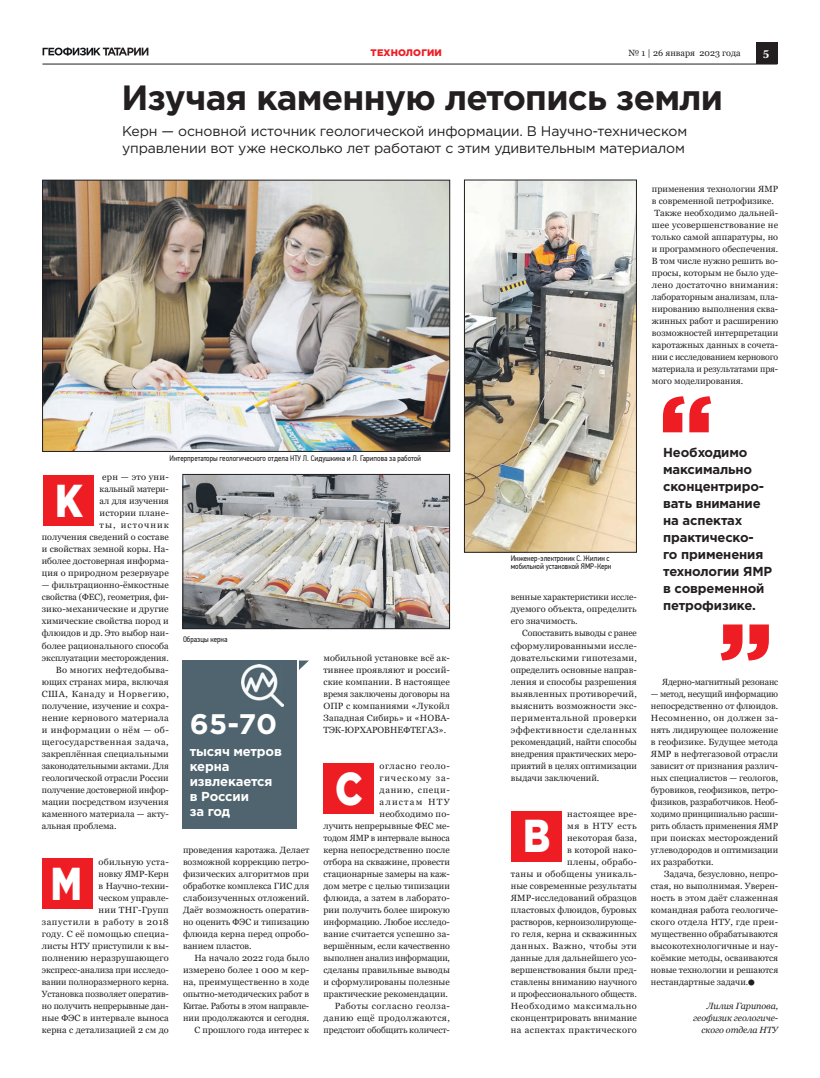
<style>
.page{position:relative;width:820px;height:1078px;background:#fff}
.page>*{position:absolute;margin:0;border:0;box-sizing:border-box;transform-origin:0 0}
.t1{font:900 46.1px "Gotham Pro";color:#fff;scale:.82 1}
.t2{font:900 46.1px "Gotham Pro";color:#fff;scale:.78 1}
.t3{font:700 35px "Gotham Pro";letter-spacing:-.02em;color:#231f20}
.t4{font:700 28.3px "Gotham Pro";color:#fff}
.t5{font:14px/17px "Gotham Pro";letter-spacing:-.01em;color:#231f20}
.t6{font:700 13px/17px "Gotham Pro";letter-spacing:-.01em;color:#231f20}
.t7{font:700 13px/15px "Gotham Pro";letter-spacing:-.01em;color:#fff}
.t8{font:700 12px "Warnock Pro";color:#fff}
.t9{font:900 9.5px "Gotham Pro";letter-spacing:.02em;color:#ee1d23}
.t10{font:9px/12px "Georgia";color:#231f20;text-align:justify}
.t11{font:italic 9px/12px "Georgia";letter-spacing:-.01em;color:#231f20;text-align:right}
.t12{font:9px "Georgia";letter-spacing:.04em;color:#231f20}
.t13{font:9px "Georgia";letter-spacing:.025em;color:#231f20}
.t14{font:9px "Georgia";letter-spacing:.02em;color:#231f20}
.t15{font:9px "Georgia";letter-spacing:.05em;color:#231f20}
.t16{font:8px/8px "PF Din Text Cond Pro";color:#231f20}
</style>
<div class="page">
<div style="left:755px;top:43px;width:22px;height:21px;background:#231f20"></div>
<svg style="left:43px;top:47px;width:105px;height:9px"></svg>
<hr style="left:42px;top:64px;width:735px;height:1px;background:#231f20">
<div style="left:323px;top:763px;width:51px;height:50px;background:#ee1d23"></div>
<img style="left:185px;top:476px;width:262px;height:150px">
<div style="left:183px;top:474px;width:266px;height:154px;border:1px solid #231f20"></div>
<img style="left:466px;top:182px;width:168px;height:368px">
<div style="left:464px;top:180px;width:172px;height:372px;border:1px solid #231f20"></div>
<div style="left:183px;top:660px;width:114px;height:168px;background:#4f646e"></div>
<svg style="left:299px;top:660px;width:10px;height:9px"></svg>
<img style="left:241px;top:664px;width:42px;height:42px">
<svg style="left:663px;top:396px;width:47px;height:36px"></svg>
<svg style="left:720px;top:624px;width:48px;height:36px"></svg>
<div style="left:43px;top:475px;width:51px;height:50px;background:#ee1d23"></div>
<div style="left:42px;top:858px;width:51px;height:50px;background:#ee1d23"></div>
<div style="left:510px;top:810px;width:51px;height:51px;background:#ee1d23"></div>
<img style="left:44px;top:182px;width:403px;height:267px">
<div style="left:42px;top:180px;width:407px;height:271px;border:1px solid #231f20"></div>
<p class="t10" style="left:628px;top:47px;width:114px">№ 1 | 26 января 2023 года</p>
<h3 class="t8" style="left:762px;top:46px;width:8px">5</h3>
<p class="t9" style="left:370px;top:47px;width:73px">ТЕХНОЛОГИИ</p>
<h2 class="t3" style="left:121px;top:77px;width:603px">Изучая каменную летопись земли</h2>
<h3 class="t5" style="left:122px;top:123px;width:566px">Керн — основной источник геологической информации. В Научно-техническом управлении вот уже несколько лет работают с этим удивительным материалом</h3>
<p class="t16" style="left:169px;top:454px;width:253px">Интерпретаторы геологического отдела НТУ Л. Сидушкина и Л. Гарипова за работой</p>
<p class="t10" style="left:42px;top:471px;width:128px;text-align:right">ерн — это уни-<br>кальный матери-<br>ал для изучения<br>истории плане-<br>ты, источник<br>получения сведений о составе и свойствах земной коры. На&shy;иболее достоверная информа&shy;ция о природном резервуаре</p>
<p class="t10" style="left:42px;top:579px;width:128px">— фильтрационно-ёмкостные</p>
<p class="t10" style="left:42px;top:591px;width:128px">свойства (ФЕС), геометрия, фи-</p>
<p class="t10" style="left:42px;top:603px;width:128px">зико-механические и другие</p>
<p class="t10" style="left:42px;top:615px;width:128px">химические свойства пород и</p>
<p class="t10" style="left:42px;top:627px;width:128px">флюидов и др. Это выбор наи-</p>
<p class="t10" style="left:42px;top:639px;width:128px">более рационального способа</p>
<p class="t10" style="left:42px;top:651px;width:128px">эксплуатации месторождения.</p>
<p class="t14" style="left:56px;top:663px;width:114px">Во многих нефтедобыва-</p>
<p class="t10" style="left:42px;top:675px;width:128px">ющих странах мира, включая</p>
<p class="t15" style="left:42px;top:687px;width:128px">США, Канаду и Норвегию,</p>
<p class="t10" style="left:42px;top:699px;width:128px">получение, изучение и сохра-</p>
<p class="t13" style="left:42px;top:711px;width:128px">нение кернового материала</p>
<p class="t12" style="left:42px;top:723px;width:128px">и информации о нём — об-</p>
<p class="t12" style="left:42px;top:735px;width:128px">щегосударственная задача,</p>
<p class="t10" style="left:42px;top:747px;width:128px">закреплённая специальными</p>
<p class="t10" style="left:42px;top:759px;width:128px">законодательными актами. Для</p>
<p class="t10" style="left:42px;top:771px;width:128px">геологической отрасли России</p>
<p class="t10" style="left:42px;top:783px;width:128px">получение достоверной инфор-</p>
<p class="t10" style="left:42px;top:795px;width:128px">мации посредством изучения</p>
<p class="t10" style="left:42px;top:807px;width:128px">каменного материала — акту-</p>
<p class="t10" style="left:42px;top:819px;width:76px">альная проблема.</p>
<p class="t10" style="left:42px;top:855px;width:128px;text-align:right">обильную уста-<br>новку ЯМР-Керн<br>в Научно-техни-<br>ческом управле-<br>нии ТНГ-Групп<br>запустили в работу в 2018 году. С её помощью специа&shy;листы НТУ приступили к вы&shy;полнению неразрушающего экспресс-анализа при исследо&shy;вании полноразмерного керна.<br>Установка позволяет оператив&shy;но получить непрерывные дан&shy;ные ФЭС в интервале выноса керна с детализацией 2 см до</p>
<h1 class="t1" style="left:55px;top:473px;width:35px">К</h1>
<h1 class="t2" style="left:51px;top:856px;width:41px">М</h1>
<p class="t16" style="left:183px;top:635px;width:46px">Образцы керна</p>
<h3 class="t4" style="left:190px;top:707px;width:89px">65-70</h3>
<h3 class="t7" style="left:190px;top:743px;width:94px">тысяч метров керна извлекается в России<br>за год</h3>
<p class="t10" style="left:183px;top:843px;width:128px">проведения каротажа. Делает возможной коррекцию петро&shy;физических алгоритмов при обработке комплекса ГИС для слабоизученных отложений.<br>Даёт возможность оператив-</p>
<p class="t10" style="left:183px;top:915px;width:128px">но оценить ФЭС и типизацию флюида керна перед опробо&shy;ванием пластов.</p>
<p class="t10" style="left:183px;top:951px;width:128px;text-align:right">На начало 2022 года было измерено более 1 000 м кер&shy;на, преимущественно в ходе опытно-методических работ в<br>Китае. Работы в этом направле&shy;нии продолжаются и сегодня.<br>С прошлого года интерес к</p>
<p class="t10" style="left:323px;top:651px;width:128px">мобильной установке всё ак&shy;тивнее проявляют и россий&shy;ские компании. В настоящее время заключены договоры на ОПР с компаниями «Лукойл Западная Сибирь» и «НОВА-ТЭК-ЮРХАРОВНЕФТЕГАЗ».</p>
<p class="t10" style="left:323px;top:759px;width:128px;text-align:right">огласно геоло-<br>гическому за-<br>данию, специ-<br>алистам НТУ<br>необходимо по-<br>лучить непрерывные ФЕС ме&shy;тодом ЯМР в интервале выноса керна непосредственно после отбора на скважине, провести стационарные замеры на каж&shy;дом метре с целью типизации флюида, а затем в лаборато&shy;рии получить более широкую информацию. Любое исследо&shy;вание считается успешно за&shy;вершённым, если качественно выполнен анализ информации, сделаны правильные выводы и сформулированы полезные практические рекомендации.<br>Работы согласно геолза&shy;данию ещё продолжаются, предстоит обобщить количест-</p>
<h1 class="t1" style="left:335px;top:761px;width:35px">С</h1>
<p class="t10" style="left:651px;top:183px;width:128px;text-align:left">применения технологии ЯМР в современной петрофизике.<br>Также необходимо дальней&shy;шее усовершенствование не только самой аппаратуры, но и программного обеспечения.<br>В том числе нужно решить во&shy;просы, которым не было уде&shy;лено достаточно внимания: лабораторным анализам, пла&shy;нированию выполнения сква&shy;жинных работ и расширению возможностей интерпретации каротажных данных в сочета&shy;нии с исследованием кернового материала и результатами пря&shy;мого моделирования.</p>
<p class="t16" style="left:510px;top:554px;width:102px">Инженер-электроник С. Жилин с мобильной установкой ЯМР-Керн</p>
<p class="t10" style="left:510px;top:591px;width:127px">венные характеристики иссле&shy;дуемого объекта, определить его значимость.</p>
<p class="t10" style="left:510px;top:627px;width:127px;text-indent:11px">Сопоставить выводы с ранее сформулированными иссле&shy;довательскими гипотезами, определить основные направ&shy;ления и способы разрешения выявленных противоречий, выяснить возможности экс&shy;периментальной проверки эффективности сделанных рекомендаций, найти способы внедрения практических меро&shy;приятий в целях оптимизации выдачи заключений.</p>
<p class="t10" style="left:510px;top:807px;width:127px;text-align:right">настоящее вре-<br>мя в НТУ есть<br>некоторая база,<br>в которой нако-<br>плены, обрабо-<br>таны и обобщены уникаль&shy;ные современные результаты<br>ЯМР-исследований образцов пластовых флюидов, буровых растворов, керноизолирующе&shy;го геля, керна и скважинных данных. Важно, чтобы эти данные для дальнейшего усо&shy;вершенствования были пред&shy;ставлены вниманию научного и профессионального обществ.<br>Необходимо максимально сконцентрировать внимание на аспектах практического</p>
<h1 class="t1" style="left:523px;top:809px;width:35px">В</h1>
<h3 class="t6" style="left:663px;top:443px;width:111px">Необходимо максимально сконцентриро&shy;вать внимание на аспектах практическо-<br>го применения технологии ЯМР в современной петрофизике.</h3>
<p class="t10" style="left:662px;top:675px;width:117px">Ядерно-магнитный резонанс</p>
<p class="t10" style="left:650px;top:687px;width:129px">— метод, несущий информацию непосредственно от флюидов.<br>Несомненно, он должен за&shy;нять лидирующее положение в геофизике. Будущее метода ЯМР в нефтегазовой отрасли зависит от признания различ&shy;ных специалистов — геологов, буровиков, геофизиков, петро&shy;физиков, разработчиков. Необ&shy;ходимо принципиально расши&shy;рить область применения ЯМР при поисках месторождений углеводородов и оптимизации их разработки.</p>
<p class="t10" style="left:650px;top:867px;width:129px;text-indent:13px">Задача, безусловно, непро&shy;стая, но выполнимая. Уверен&shy;ность в этом даёт слаженная командная работа геологиче&shy;ского отдела НТУ, где преи&shy;мущественно обрабатываются высокотехнологичные и нау&shy;коёмкие методы, осваиваются новые технологии и решаются нестандартные задачи.○</p>
<p class="t11" style="left:693px;top:999px;width:86px">Лилия Гарипова, геофизик геологиче&shy;ского отдела НТУ</p>
</div>
